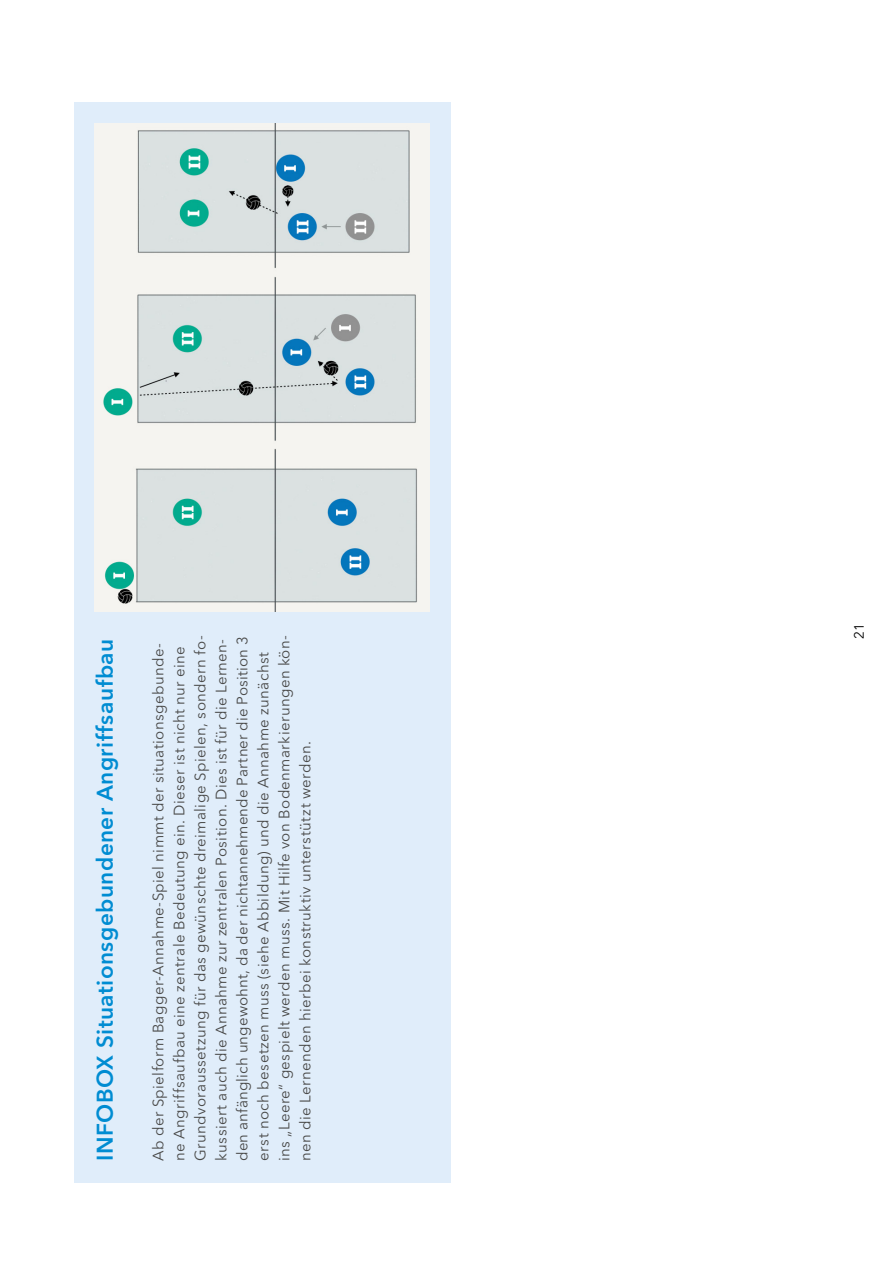
<style>
.page{position:relative;width:893px;height:1263px;background:#fff}
.page>*{position:absolute;margin:0;border:0;box-sizing:border-box;transform-origin:0 0}
.t1{font:600 22.5px "Avenir Next LT Pro";letter-spacing:.02em;color:#008cd2}
.Fließtext{font:15px/21px "Avenir Next LT Pro";letter-spacing:.025em;color:#494948}
.t2{font:13.5px "Avenir Next LT Pro";color:#000}
</style>
<div class="page">
<div style="left:74px;top:102px;width:377px;height:1080px;background:#e0edfa"></div>
<img style="left:95px;top:123px;width:335px;height:489px">
<h2 class="t1" style="left:91px;top:1161px;width:524px;rotate:-90deg">INFOBOX Situationsgebundener Angriffsaufbau</h2>
<p class="Fließtext" style="left:148px;top:1161px;width:527px;rotate:-90deg">Ab der Spielform Bagger-Annahme-Spiel nimmt der situationsgebunde&shy;ne Angriffsaufbau eine zentrale Bedeutung ein. Dieser ist nicht nur eine Grundvoraussetzung für das gewünschte dreimalige Spielen, sondern fo&shy;kussiert auch die Annahme zur zentralen Position. Dies ist für die Lernen&shy;den anfänglich ungewohnt, da der nichtannehmende Partner die Position 3 erst noch besetzen muss (siehe Abbildung) und die Annahme zunächst ins „Leere“ gespielt werden muss. Mit Hilfe von Bodenmarkierungen kön&shy;nen die Lernenden hierbei konstruktiv unterstützt werden.</p>
<p class="t2" style="left:851px;top:639px;width:17px;rotate:-90deg">21</p>
</div>
